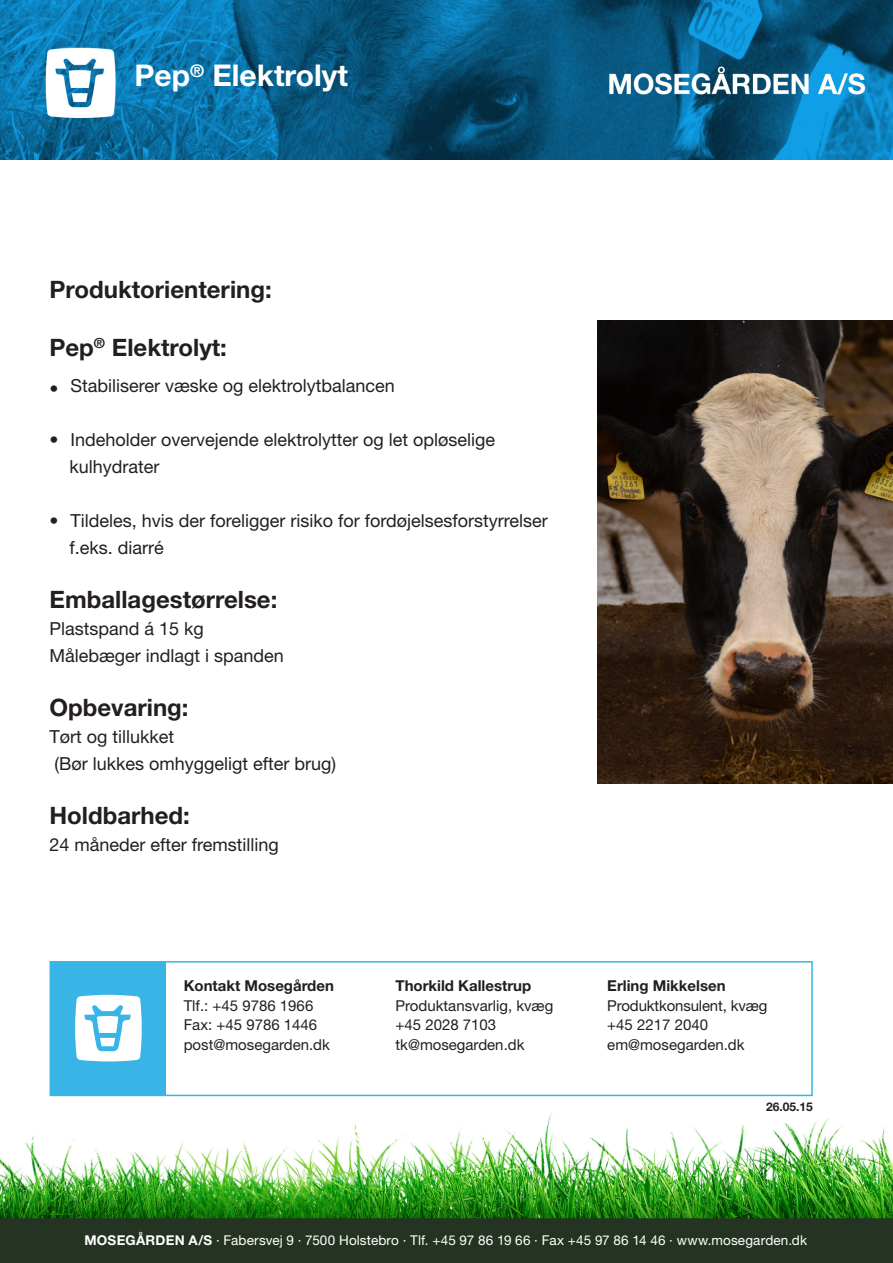
<style>
.page{position:relative;width:893px;height:1263px;background:#fff}
.page>*{position:absolute;margin:0;border:0;box-sizing:border-box;transform-origin:0 0}
.t1{font:700 30px "Helvetica Neue";color:#fff}
.t2{font:700 24px "Helvetica Neue";color:#231f20}
.t3{font:18px/27px "Helvetica Neue";color:#231f20}
.brød{font:15px "Helvetica Neue";color:#231f20}
.brød-2{font:700 15px "Helvetica Neue";color:#231f20}
.t4{font:13.5px "Helvetica Neue";letter-spacing:.01em;color:#fff}
.t5{font:700 12px "Helvetica Neue";color:#231f20}
.s1{font-weight:700}
</style>
<div class="page">
<img style="left:0;top:0;width:893px;height:159px">
<img style="left:0;top:1112px;width:893px;height:151px">
<img style="left:597px;top:321px;width:296px;height:463px">
<div style="left:50px;top:961px;width:763px;height:135px;border:2px solid #39b4e7"></div>
<div style="left:51px;top:961px;width:115px;height:134px;background:#39b4e7"></div>
<svg style="left:75px;top:995px;width:67px;height:66px"></svg>
<p class="t1" style="left:135px;top:57px;width:215px">Pep<sup>®</sup> Elektrolyt</p>
<p class="t2" style="left:50px;top:275px;width:224px">Produktorientering:</p>
<p class="t2" style="left:50px;top:332px;width:179px">Pep<sup>®</sup> Elektrolyt:</p>
<p class="t3" style="left:50px;top:372px;width:347px">• Stabiliserer væske og elektrolytbalancen</p>
<p class="t3" style="left:70px;top:426px;width:427px;text-indent:-20px">• Indeholder overvejende elektrolytter og let opløselige kulhydrater</p>
<p class="t3" style="left:70px;top:507px;width:480px;text-indent:-20px">• Tildeles, hvis der foreligger risiko for fordøjelsesforstyrrelser f.eks. diarré</p>
<p class="t2" style="left:50px;top:584px;width:229px">Emballagestørrelse:</p>
<p class="t3" style="left:50px;top:615px;width:156px">Plastspand á 15 kg</p>
<p class="t3" style="left:50px;top:642px;width:236px">Målebæger indlagt i spanden</p>
<p class="t2" style="left:50px;top:692px;width:141px">Opbevaring:</p>
<p class="t3" style="left:50px;top:723px;width:288px">Tørt og tillukket<br>(Bør lukkes omhyggeligt efter brug)</p>
<p class="t2" style="left:50px;top:800px;width:142px">Holdbarhed:</p>
<p class="t3" style="left:50px;top:831px;width:231px">24 måneder efter fremstilling</p>
<p class="brød-2" style="left:184px;top:976px;width:152px">Kontakt Mosegården</p>
<p class="brød" style="left:184px;top:996px;width:131px">Tlf.: +45 9786 1966</p>
<p class="brød" style="left:184px;top:1016px;width:135px">Fax: +45 9786 1446</p>
<p class="brød" style="left:184px;top:1035px;width:148px">post@mosegarden.dk</p>
<p class="brød-2" style="left:395px;top:976px;width:137px">Thorkild Kallestrup</p>
<p class="brød" style="left:395px;top:996px;width:159px">Produktansvarlig, kvæg</p>
<p class="brød" style="left:395px;top:1016px;width:102px">+45 2028 7103</p>
<p class="brød" style="left:395px;top:1035px;width:130px">tk@mosegarden.dk</p>
<p class="brød-2" style="left:607px;top:976px;width:120px">Erling Mikkelsen</p>
<p class="brød" style="left:607px;top:996px;width:161px">Produktkonsulent, kvæg</p>
<p class="brød" style="left:607px;top:1016px;width:102px">+45 2217 2040</p>
<p class="brød" style="left:607px;top:1035px;width:139px">em@mosegarden.dk</p>
<p class="t5" style="left:766px;top:1099px;width:48px">26.05.15</p>
<p class="t4" style="left:85px;top:1232px;width:724px"><span class="s1">MOSEGÅRDEN A/S</span> · Fabersvej 9 · 7500 Holstebro · Tlf. +45 97 86 19 66 · Fax +45 97 86 14 46 · www.mosegarden.dk</p>
</div>
